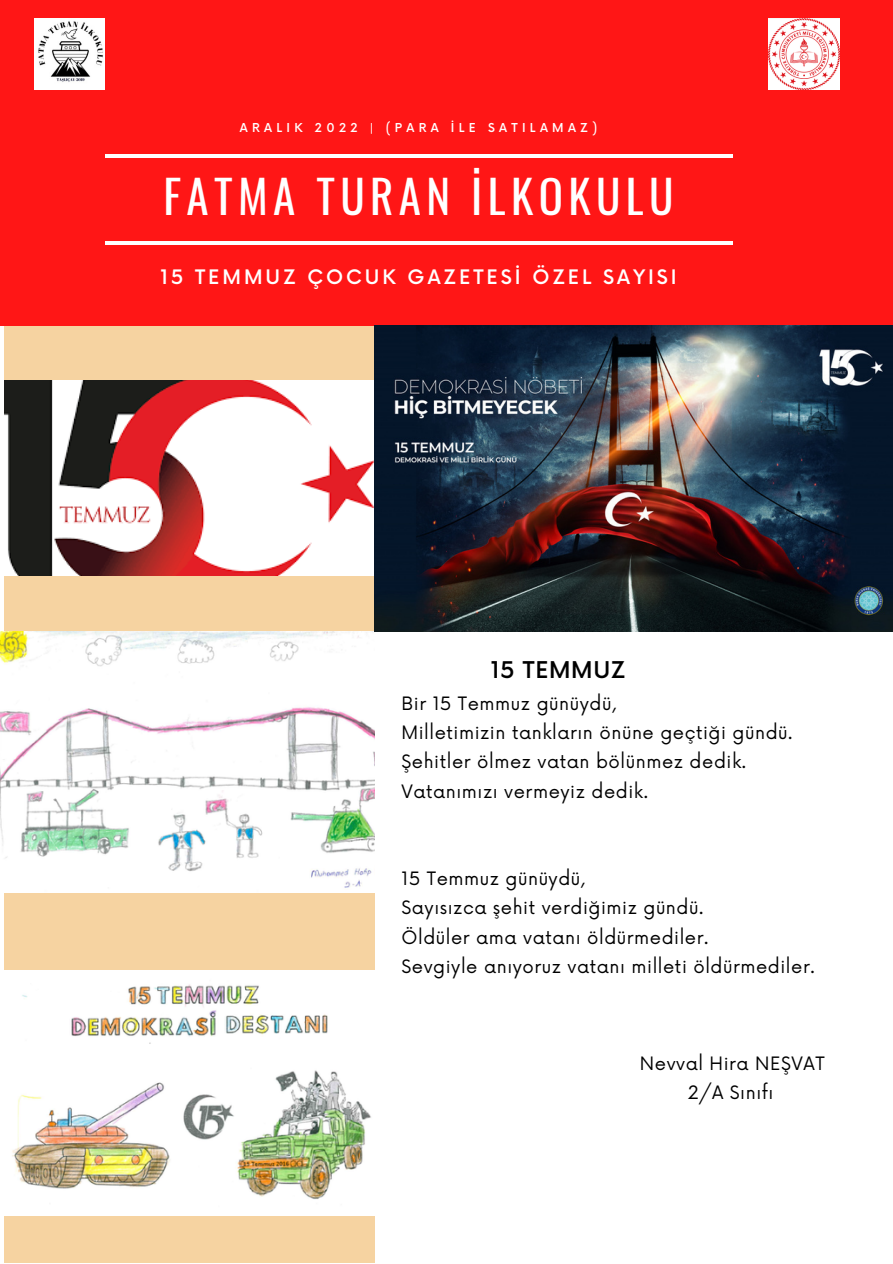
<style>
.page{position:relative;width:893px;height:1264px;background:#fff}
.page>*{position:absolute;margin:0;border:0;box-sizing:border-box;transform-origin:0 0}
.t1{font:45px "Oswald";letter-spacing:.12em;color:#fff}
.t2{font:500 22.5px "Now";letter-spacing:.03em;color:#000}
.t3{font:500 19.5px "Now";letter-spacing:.15em;color:#fff}
.t4{font:18px/29.2px "Now";letter-spacing:.03em;color:#000}
.t5{font:500 12px "Now";letter-spacing:.36em;color:#fff}
</style>
<div class="page">
<div style="left:4px;top:307px;width:370px;height:955px;background:#f6d3a1"></div>
<div style="left:0;top:0;width:892px;height:325px;background:#ff1616"></div>
<hr style="left:105px;top:154px;width:627px;height:4px;background:#fff">
<hr style="left:105px;top:241px;width:627px;height:3px;background:#fff">
<img style="left:4px;top:380px;width:370px;height:196px">
<img style="left:0;top:631px;width:374px;height:261px">
<img style="left:374px;top:325px;width:518px;height:306px">
<img style="left:768px;top:18px;width:71px;height:71px">
<img style="left:34px;top:18px;width:71px;height:71px">
<img style="left:4px;top:970px;width:370px;height:245px">
<p class="t5" style="left:240px;top:122px;width:358px">ARALIK 2022 | (PARA İLE SATILAMAZ)</p>
<h1 class="t1" style="left:163px;top:162px;width:511px">FATMA TURAN İLKOKULU</h1>
<p class="t3" style="left:160px;top:266px;width:518px">15 TEMMUZ ÇOCUK GAZETESİ ÖZEL SAYISI</p>
<p class="t2" style="left:491px;top:658px;width:136px">15 TEMMUZ</p>
<p class="t4" style="left:401px;top:689px;width:392px">Bir 15 Temmuz günüydü,<br>Milletimizin tankların önüne geçtiği gündü.<br>Şehitler ölmez vatan bölünmez dedi k.<br>Vatanımızı vermeyiz dedi k.</p>
<p class="t4" style="left:401px;top:865px;width:414px">15 Temmuz günüydü,<br>Sayısızca şehit verdiği miz gündü.<br>Öldüler ama vatanı öldürmediler.<br>Sevgiyle anıyoruz vatanı mi lleti öldürmedi ler.</p>
<p class="t4" style="left:640px;top:1049px;width:186px;text-align:center">Nevval Hi ra NEŞVAT<br>2/A Sınıfı</p>
</div>
